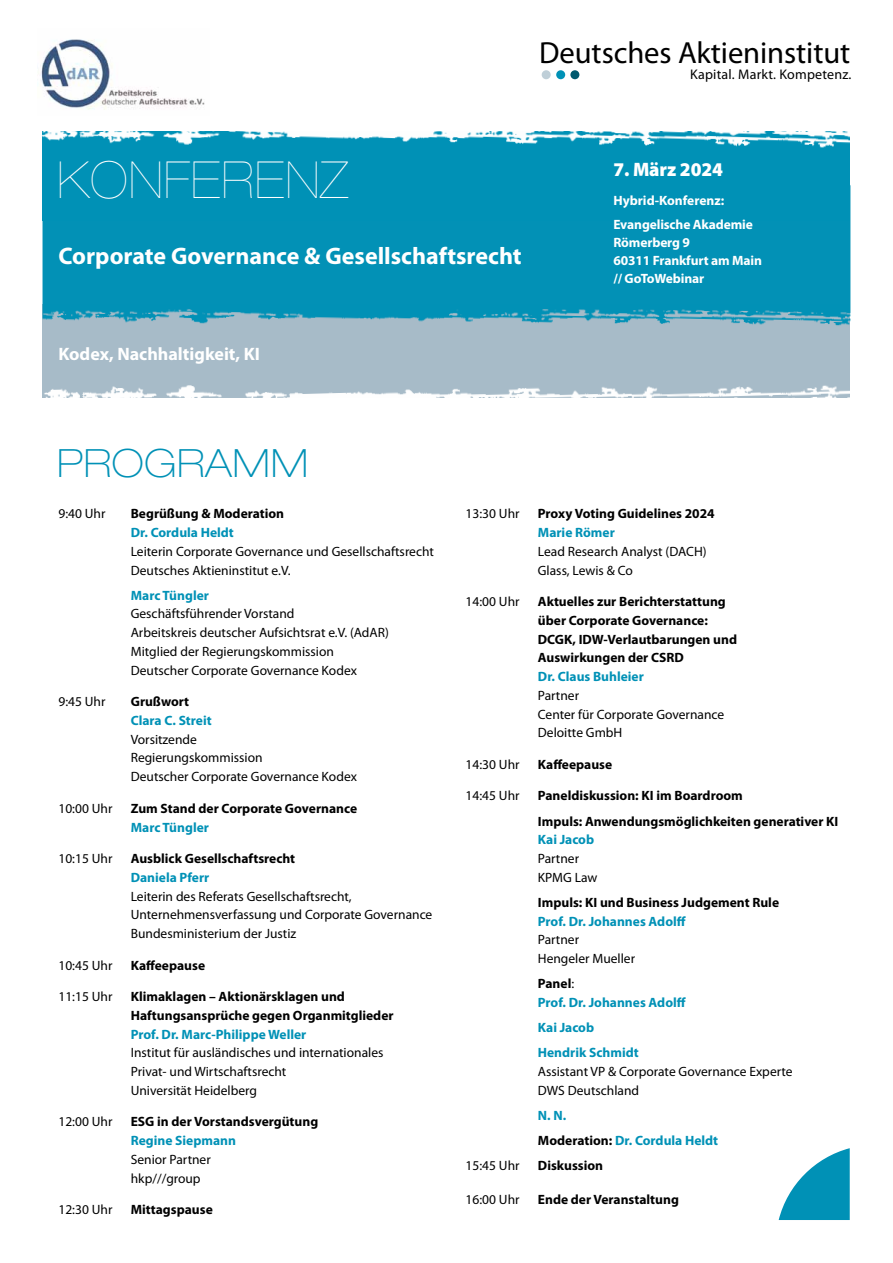
<style>
.page{position:relative;width:893px;height:1263px;background:#fff}
.page>*{position:absolute;margin:0;border:0;box-sizing:border-box;transform-origin:0 0}
.t1{font:900 expanded 51.15px "Helvetica Neue";letter-spacing:.03em;color:#fff;scale:.91 1}
.t2{font:100 expanded 39px "Helvetica Neue";letter-spacing:.015em;color:#0091b6}
.t3{font:30.6px "Myriad Pro";letter-spacing:-.005em;color:#000}
.t4{font:700 24px "Myriad Pro";color:#fff}
.t5{font:900 19.5px "Myriad Pro";letter-spacing:-.005em;color:#fff}
.t6{font:700 18px "Myriad Pro";color:#fff}
.t7{font:13.95px "Myriad Pro";letter-spacing:.015em;color:#000}
.t8{font:13.5px/18.8px "Myriad Pro";color:#000}
.t9{font:700 13.5px/18.8px "Myriad Pro";color:#000}
.t10{font:700 13.5px/25px "Myriad Pro";color:#0091b6}
.t11{font:700 13.5px/18px "Myriad Pro";letter-spacing:-.01em;color:#fff}
.s1{color:#000}
.s2{font-weight:400;color:#000}
</style>
<div class="page">
<div style="left:43px;top:304px;width:807px;height:94px;background:#a7bbc8"></div>
<img style="left:43px;top:221px;width:807px;height:105px">
<img style="left:42px;top:379px;width:808px;height:19px">
<div style="left:43px;top:132px;width:807px;height:89px;background:#0091b6"></div>
<img style="left:42px;top:70px;width:808px;height:109px">
<svg style="left:779px;top:1148px;width:71px;height:72px"></svg>
<div style="left:542px;top:70px;width:9px;height:9px;background:#bfcfd8;border-radius:50%"></div>
<div style="left:556px;top:70px;width:9px;height:9px;background:#0091b6;border-radius:50%"></div>
<div style="left:570px;top:70px;width:9px;height:9px;background:#00596e;border-radius:50%"></div>
<img style="left:41px;top:39px;width:169px;height:77px">
<h3 class="t3" style="left:539px;top:34px;width:313px">Deutsches Aktieninstitut</h3>
<p class="t7" style="left:690px;top:66px;width:163px">Kapital. Markt. Kompetenz.</p>
<h1 class="t1" style="left:57px;top:150px;width:320px">KONFERENZ</h1>
<h3 class="t4" style="left:58px;top:240px;width:465px">Corporate Governance &amp; Gesellschaftsrecht</h3>
<h3 class="t6" style="left:58px;top:342px;width:203px">Kodex, Nachhaltigkeit, KI</h3>
<h3 class="t5" style="left:613px;top:156px;width:111px">7. März 2024</h3>
<p class="t11" style="left:613px;top:187px;width:141px;line-height:24.5px">Hybrid-Konferenz:<br>Evangelische Akademie</p>
<p class="t11" style="left:613px;top:233px;width:150px">Römerberg 9<br>60311 Frankfurt am Main // GoToWebinar</p>
<h2 class="t2" style="left:57px;top:440px;width:253px">PROGRAMM</h2>
<p class="t8" style="left:58px;top:504px;width:49px">9:40 Uhr</p>
<p class="t9" style="left:131px;top:504px;width:155px">Begrüßung &amp; Moderation</p>
<p class="t10" style="left:131px;top:519px;width:105px">Dr. Cordula Heldt</p>
<p class="t8" style="left:131px;top:542px;width:305px">Leiterin Corporate Governance und Gesellschaftsrecht<br>Deutsches Aktieninstitut e.V.</p>
<p class="t10" style="left:131px;top:582px;width:80px">Marc Tüngler</p>
<p class="t8" style="left:131px;top:604px;width:260px">Geschäftsführender Vorstand<br>Arbeitskreis deutscher Aufsichtsrat e.V. (AdAR)<br>Mitglied der Regierungskommission Deutscher Corporate Governance Kodex</p>
<p class="t8" style="left:58px;top:692px;width:49px">9:45 Uhr</p>
<p class="t9" style="left:131px;top:692px;width:60px">Grußwort</p>
<p class="t10" style="left:131px;top:707px;width:82px">Clara C. Streit</p>
<p class="t8" style="left:131px;top:730px;width:228px">Vorsitzende<br>Regierungskommission<br>Deutscher Corporate Governance Kodex</p>
<p class="t8" style="left:58px;top:799px;width:56px">10:00 Uhr</p>
<p class="t9" style="left:131px;top:798px;width:228px">Zum Stand der Corporate Governance</p>
<p class="t10" style="left:131px;top:814px;width:80px">Marc Tüngler</p>
<p class="t8" style="left:58px;top:849px;width:56px">10:15 Uhr</p>
<p class="t9" style="left:131px;top:849px;width:166px">Ausblick Gesellschaftsrecht</p>
<p class="t10" style="left:131px;top:864px;width:80px">Daniela Pferr</p>
<p class="t8" style="left:131px;top:886px;width:303px">Leiterin des Referats Gesellschaftsrecht,<br>Unternehmensverfassung und Corporate Governance<br>Bundesministerium der Justiz</p>
<p class="t8" style="left:58px;top:955px;width:56px">10:45 Uhr</p>
<p class="t9" style="left:131px;top:955px;width:76px">Kaffeepause</p>
<p class="t8" style="left:58px;top:987px;width:56px">11:15 Uhr</p>
<p class="t9" style="left:131px;top:987px;width:264px">Klimaklagen – Aktionärsklagen und<br>Haftungsansprüche gegen Organmitglieder</p>
<p class="t10" style="left:131px;top:1021px;width:177px">Prof. Dr. Marc-Philippe Weller</p>
<p class="t8" style="left:131px;top:1043px;width:254px">Institut für ausländisches und internationales<br>Privat- und Wirtschaftsrecht<br>Universität Heidelberg</p>
<p class="t8" style="left:58px;top:1112px;width:56px">12:00 Uhr</p>
<p class="t9" style="left:131px;top:1112px;width:189px">ESG in der Vorstandsvergütung</p>
<p class="t10" style="left:131px;top:1127px;width:107px">Regine Siepmann</p>
<p class="t8" style="left:131px;top:1150px;width:82px">Senior Partner hkp///group</p>
<p class="t8" style="left:58px;top:1200px;width:56px">12:30 Uhr</p>
<p class="t9" style="left:131px;top:1200px;width:84px">Mittagspause</p>
<p class="t8" style="left:466px;top:504px;width:55px">13:30 Uhr</p>
<p class="t9" style="left:538px;top:504px;width:178px">Proxy Voting Guidelines 2024</p>
<p class="t10" style="left:538px;top:520px;width:78px">Marie Römer</p>
<p class="t8" style="left:538px;top:542px;width:170px">Lead Research Analyst (DACH)<br>Glass, Lewis &amp; Co</p>
<p class="t8" style="left:466px;top:592px;width:55px">14:00 Uhr</p>
<p class="t9" style="left:538px;top:592px;width:201px">Aktuelles zur Berichterstattung über Corporate Governance:<br>DCGK, IDW-Verlautbarungen und<br>Auswirkungen der CSRD</p>
<p class="t10" style="left:538px;top:664px;width:107px">Dr. Claus Buhleier</p>
<p class="t8" style="left:538px;top:686px;width:188px">Partner<br>Center für Corporate Governance<br>Deloitte GmbH</p>
<p class="t8" style="left:466px;top:755px;width:55px">14:30 Uhr</p>
<p class="t9" style="left:538px;top:754px;width:76px">Kaffeepause</p>
<p class="t8" style="left:466px;top:786px;width:55px">14:45 Uhr</p>
<p class="t9" style="left:538px;top:783px;width:302px;line-height:25px">Paneldiskussion: KI im Boardroom<br>Impuls: Anwendungsmöglichkeiten generativer KI</p>
<p class="t10" style="left:538px;top:827px;width:58px">Kai Jacob</p>
<p class="t8" style="left:538px;top:849px;width:61px">Partner<br>KPMG Law</p>
<p class="t9" style="left:538px;top:893px;width:243px">Impuls: KI und Business Judgement Rule</p>
<p class="t10" style="left:538px;top:908px;width:149px">Prof. Dr. Johannes Adolff</p>
<p class="t8" style="left:538px;top:930px;width:99px">Partner<br>Hengeler Mueller</p>
<p class="t10" style="left:538px;top:974px;width:149px;line-height:18.8px"><span class="s1">Panel</span><span class="s2">:<br></span>Prof. Dr. Johannes Adolff</p>
<p class="t10" style="left:538px;top:1015px;width:102px">Kai Jacob<br>Hendrik Schmidt</p>
<p class="t8" style="left:538px;top:1062px;width:256px">Assistant VP &amp; Corporate Governance Experte<br>DWS Deutschland</p>
<p class="t10" style="left:538px;top:1102px;width:182px">N. N.<br><span class="s1">Moderation:</span> Dr. Cordula Heldt</p>
<p class="t8" style="left:466px;top:1156px;width:55px">15:45 Uhr</p>
<p class="t9" style="left:538px;top:1156px;width:67px">Diskussion</p>
<p class="t8" style="left:466px;top:1190px;width:55px">16:00 Uhr</p>
<p class="t9" style="left:538px;top:1189px;width:143px">Ende der Veranstaltung</p>
</div>
